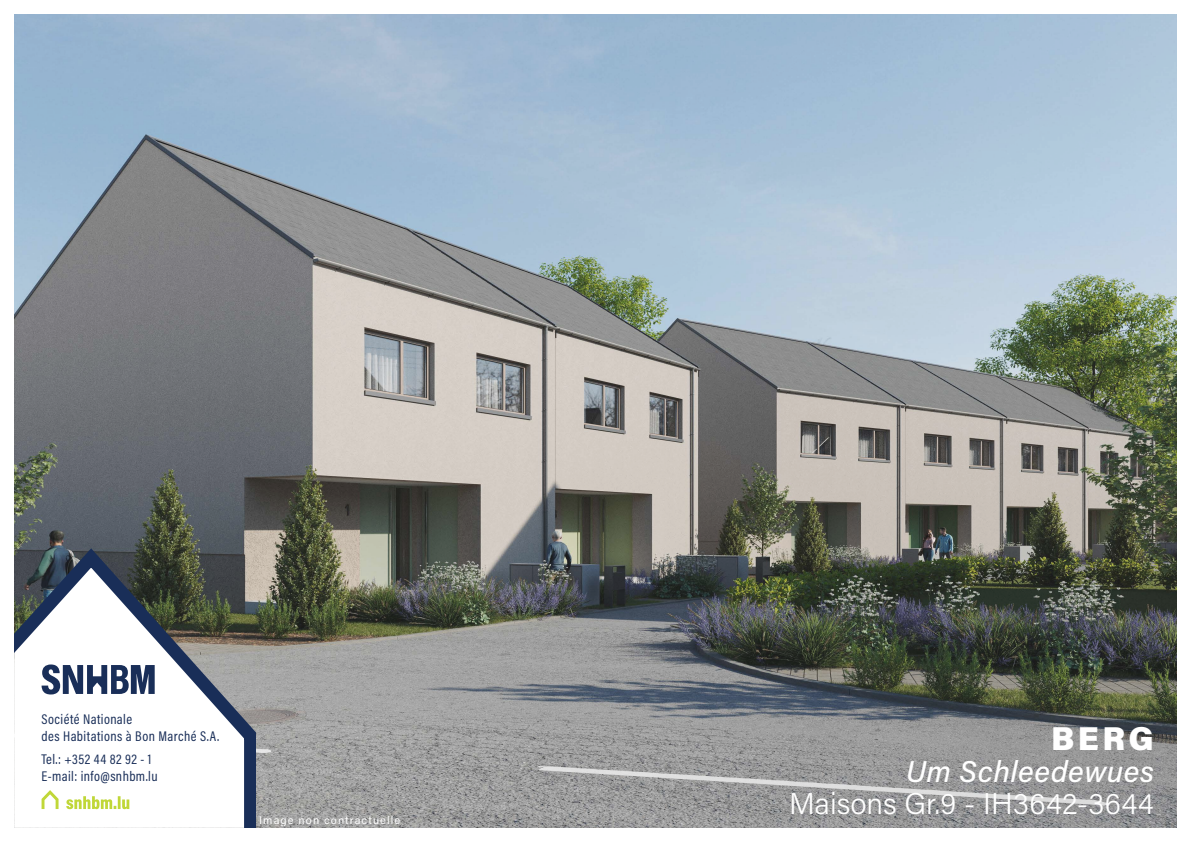
<style>
.page{position:relative;width:1191px;height:842px;background:#fff}
.page>*{position:absolute;margin:0;border:0;box-sizing:border-box;transform-origin:0 0}
.t1{font:900 33px "Acumin Pro";color:#fff}
.t2{font:300 30px "Acumin Pro";color:#fff}
.t3{font:italic 500 30px "Acumin Pro";letter-spacing:.015em;color:#fff}
.t4{font:14.2px/17px "Acumin Pro Cond";letter-spacing:.03em;color:#192e58}
.t5{font:11px "Acumin Pro";letter-spacing:.095em;color:#fff}
</style>
<div class="page">
<img style="left:14px;top:14px;width:1162px;height:814px">
<svg style="left:14px;top:548px;width:241px;height:280px"></svg>
<svg style="left:42px;top:664px;width:113px;height:30px"></svg>
<svg style="left:66px;top:796px;width:63px;height:13px"></svg>
<svg style="left:42px;top:790px;width:17px;height:19px"></svg>
<p class="t4" style="left:42px;top:710px;width:179px">Société Nationale<br>des Habitations à Bon Marché S.A.</p>
<p class="t4" style="left:42px;top:750px;width:117px;line-height:17.4px">Tel.: +352 44 82 92 - 1<br>E-mail: info@snhbm.lu</p>
<p class="t5" style="left:259px;top:812px;width:142px">Image non contractuelle</p>
<p class="t1" style="left:1051px;top:715px;width:104px">BERG</p>
<p class="t3" style="left:906px;top:751px;width:249px">Um Schleedewues</p>
<p class="t2" style="left:789px;top:783px;width:366px">Maisons Gr.9 - IH3642-3644</p>
</div>
